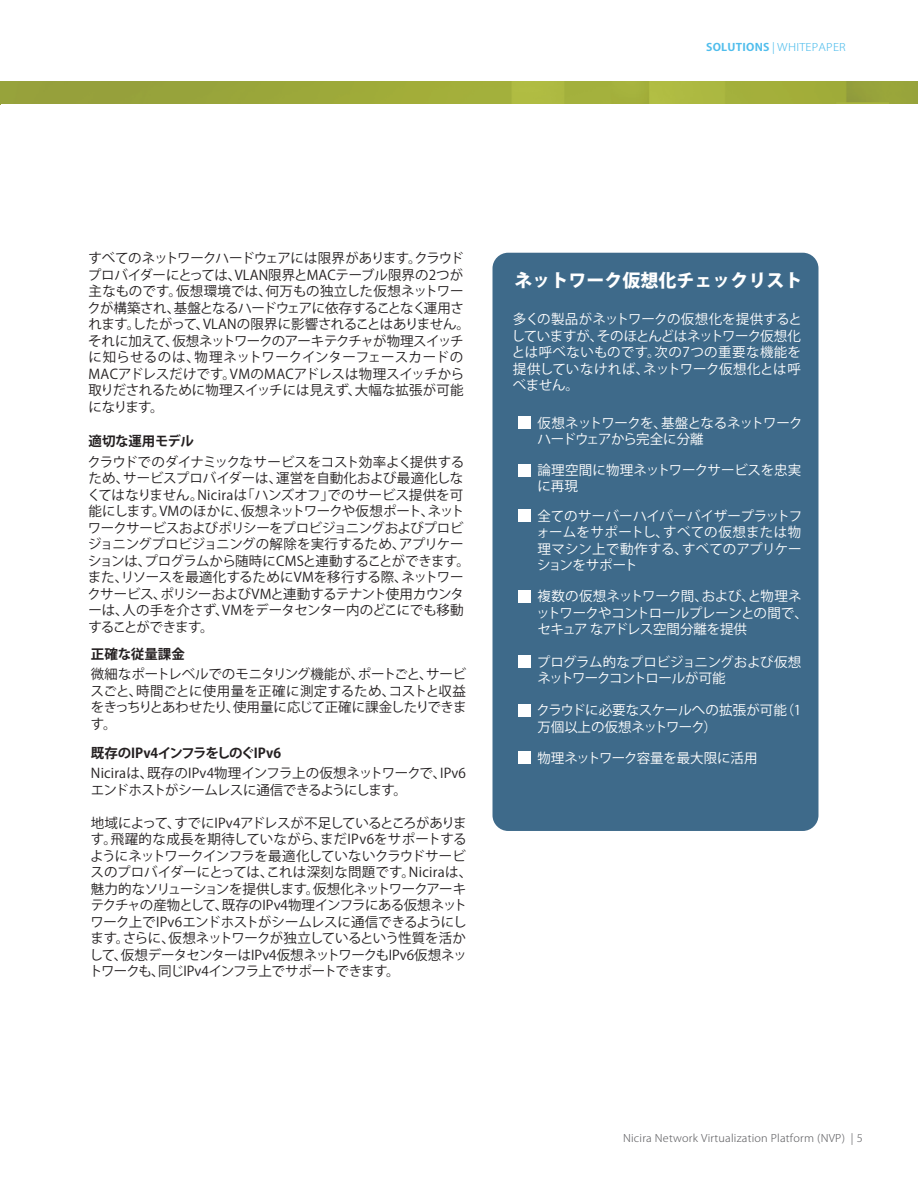
<style>
.page{position:relative;width:918px;height:1188px;background:#fff}
.page>*{position:absolute;margin:0;border:0;box-sizing:border-box;transform-origin:0 0}
.t1{font:800 18px "Koz Go Pro";color:#fff}
.t2{font:13.5px/16.5px "Koz Go Pro";letter-spacing:-.02em;color:#231f20}
.t3{font:13.5px/16.5px "Koz Go Pro";letter-spacing:-.015em;color:#fff}
.t4{font:13.5px/16.5px "Koz Go Pro";letter-spacing:-.035em;color:#fff}
.t5{font:13.5px/16.5px "Koz Go Pro";letter-spacing:-.045em;color:#fff}
.t6{font:700 13.5px "Koz Go Pro";letter-spacing:-.02em;color:#231f20}
.t7{font:700 13.5px "Koz Go Pro";color:#231f20}
.t8{font:300 10.5px "Koz Go Pro";letter-spacing:.02em;color:#5f5f62;scale:1.05 1}
.t9{font:300 10.5px "Koz Go Pro";letter-spacing:.02em;color:#4fbdec;scale:1.1 1}
.s1{font-weight:700}
</style>
<div class="page">
<img style="left:0;top:81px;width:918px;height:23px">
<div style="left:493px;top:253px;width:325px;height:578px;background:#3e6a8a;border-radius:16px"></div>
<div style="left:519px;top:416px;width:12px;height:13px;background:#fff"></div>
<div style="left:519px;top:464px;width:12px;height:13px;background:#fff"></div>
<div style="left:519px;top:509px;width:12px;height:13px;background:#fff"></div>
<div style="left:519px;top:591px;width:12px;height:12px;background:#fff"></div>
<div style="left:519px;top:656px;width:12px;height:12px;background:#fff"></div>
<div style="left:519px;top:704px;width:12px;height:12px;background:#fff"></div>
<div style="left:519px;top:751px;width:12px;height:13px;background:#fff"></div>
<p class="t9" style="left:706px;top:41px;width:128px"><span class="s1">SOLUTIONS</span> | WHITEPAPER</p>
<p class="t2" style="left:88px;top:250px;width:384px">すべてのネットワークハードウェアには限界があります。クラウドプロバイダーにとっては、VLAN限界とMACテーブル限界の2つが主なものです。仮想環境では、何万もの独立した仮想ネットワークが構築され、基盤となるハードウェアに依存することなく運用されます。したがって、VLANの限界に影響されることはありません。それに加えて、仮想ネットワークのアーキテクチャが物理スイッチに知らせるのは、物理ネットワークインターフェースカードの<br>MACアドレスだけです。VMのMACアドレスは物理スイッチから取りだされるために物理スイッチには見えず、大幅な拡張が可能になります。</p>
<p class="t6" style="left:88px;top:433px;width:107px">適切な運用モデル</p>
<p class="t2" style="left:87px;top:454px;width:384px">クラウドでのダイナミックなサービスをコスト効率よく提供するため、サービスプロバイダーは、運営を自動化および最適化しなくてはなりません。Niciraは「ハンズオフ」でのサービス提供を可能にします。VMのほかに、仮想ネットワークや仮想ポート、ネットワークサービスおよびポリシーをプロビジョニングおよびプロビジョニングプロビジョニングの解除を実行するため、アプリケーションは、プログラムから随時にCMSと連動することができます。また、リソースを最適化するためにVMを移行する際、ネットワークサービス、ポリシーおよびVMと連動するテナント使用カウンターは、人の手を介さず、VMをデータセンター内のどこにでも移動することができます。</p>
<p class="t7" style="left:91px;top:645px;width:95px">正確な従量課金</p>
<p class="t2" style="left:90px;top:666px;width:378px;text-align:justify">微細なポートレベルでのモニタリング機能が、ポートごと、サービスごと、時間ごとに使用量を正確に測定するため、コストと収益をきっちりとあわせたり、使用量に応じて正確に課金したりできます。</p>
<p class="t6" style="left:91px;top:744px;width:192px">既存のIPv4インフラをしのぐIPv6</p>
<p class="t2" style="left:91px;top:765px;width:377px">Niciraは、既存のIPv4物理インフラ上の仮想ネットワークで、IPv6エンドホストがシームレスに通信できるようにします。</p>
<p class="t2" style="left:89px;top:815px;width:385px">地域によって、すでにIPv4アドレスが不足しているところがあります。飛躍的な成長を期待していながら、まだIPv6をサポートするようにネットワークインフラを最適化していないクラウドサービスのプロバイダーにとっては、これは深刻な問題です。Niciraは、魅力的なソリューションを提供します。仮想化ネットワークアーキテクチャの産物として、既存のIPv4物理インフラにある仮想ネットワーク上でIPv6エンドホストがシームレスに通信できるようにします。さらに、仮想ネットワークが独立しているという性質を活かして、仮想データセンターはIPv4仮想ネットワークもIPv6仮想ネットワークも、同じIPv4インフラ上でサポートできます。</p>
<h1 class="t1" style="left:514px;top:269px;width:289px">ネットワーク仮想化チェックリスト</h1>
<p class="t3" style="left:512px;top:311px;width:292px;text-align:justify">多くの製品がネットワークの仮想化を提供するとしていますが、そのほとんどはネットワーク仮想化とは呼べないものです。次の7つの重要な機能を提供していなければ、ネットワーク仮想化とは呼べません。</p>
<p class="t5" style="left:537px;top:415px;width:267px">仮想ネットワークを、基盤となるネットワークハードウェアから完全に分離</p>
<p class="t3" style="left:537px;top:462px;width:265px">論理空間に物理ネットワークサービスを忠実に再現</p>
<p class="t3" style="left:536px;top:508px;width:267px;text-align:justify">全てのサーバーハイパーバイザープラットフォームをサポートし、すべての仮想または物理マシン上で動作する、すべてのアプリケーションをサポート</p>
<p class="t4" style="left:536px;top:588px;width:273px">複数の仮想ネットワーク間、および、と物理ネットワークやコントロールプレーンとの間で、セキュア なアドレス空間分離を提供</p>
<p class="t3" style="left:537px;top:654px;width:266px">プログラム的なプロビジョニングおよび仮想ネットワークコントロールが可能</p>
<p class="t3" style="left:537px;top:702px;width:266px">クラウドに必要なスケールへの拡張が可能（1万個以上の仮想ネットワーク）</p>
<p class="t3" style="left:537px;top:750px;width:222px">物理ネットワーク容量を最大限に活用</p>
<p class="t8" style="left:623px;top:1131px;width:230px">Nicira Network Virtualization Platform (NVP) | 5</p>
</div>
